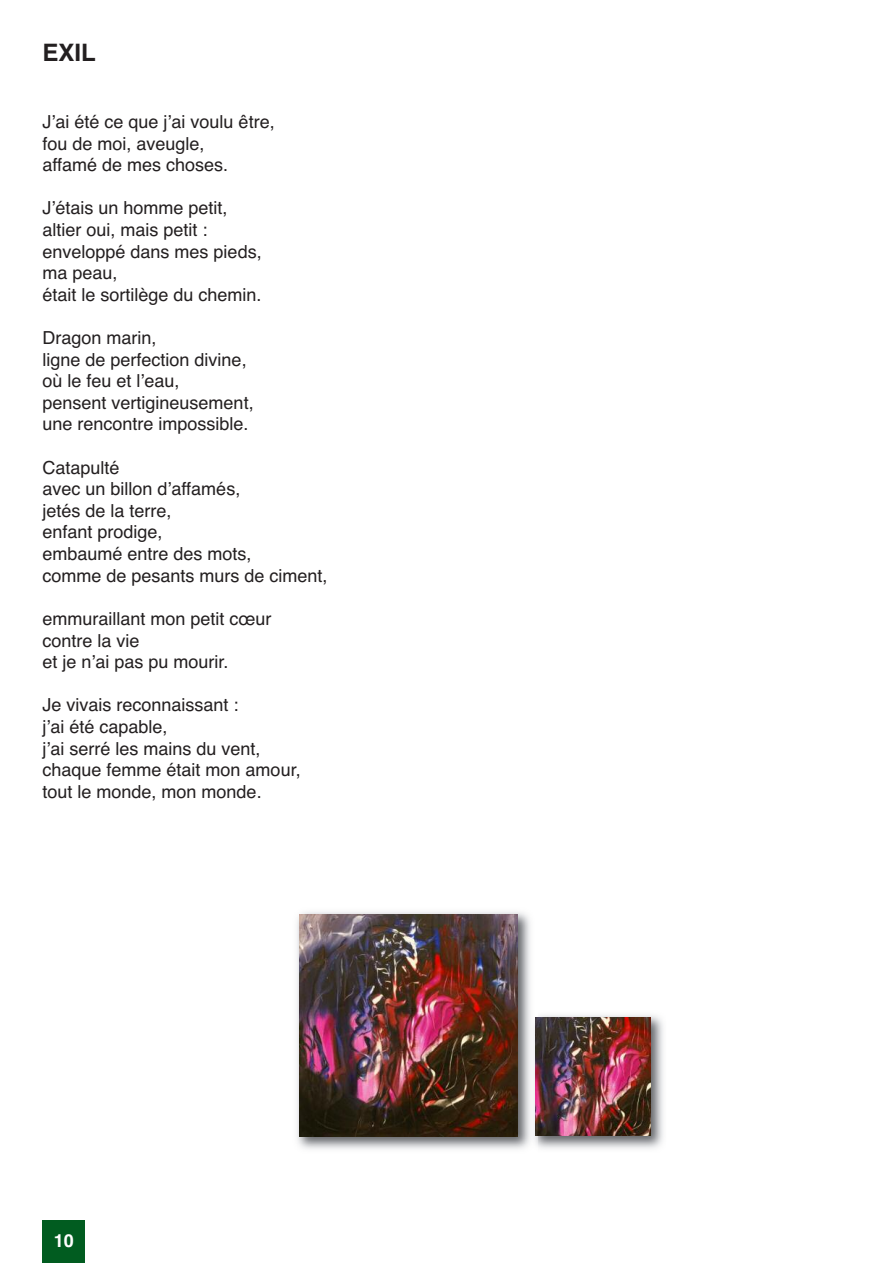
<style>
.page{position:relative;width:893px;height:1263px;background:#fff}
.page>*{position:absolute;margin:0;border:0;box-sizing:border-box;transform-origin:0 0}
.t1{font:700 24px "Helvetica";color:#231f20}
.t2{font:18px/21.6px "Helvetica";color:#231f20}
.t3{font:700 18px "Helvetica";color:#fff}
</style>
<div class="page">
<div style="left:43px;top:1221px;width:42px;height:42px;background:#015c20"></div>
<img style="left:297px;top:912px;width:234px;height:237px">
<img style="left:300px;top:914px;width:217px;height:222px">
<img style="left:528px;top:1011px;width:135px;height:138px">
<img style="left:535px;top:1017px;width:116px;height:118px">
<h1 class="t1" style="left:43px;top:38px;width:55px">EXIL</h1>
<p class="t2" style="left:43px;top:111px;width:234px">J’ai été ce que j’ai voulu être, fou de moi, aveugle,<br>affamé de mes choses.</p>
<p class="t2" style="left:43px;top:197px;width:221px">J’étais un homme petit, altier oui, mais petit : enveloppé dans mes pieds, ma peau,<br>était le sortilège du chemin.</p>
<p class="t2" style="left:43px;top:327px;width:213px">Dragon marin,<br>ligne de perfection divine, où le feu et l’eau,<br>pensent vertigineusement, une rencontre impossible.</p>
<p class="t2" style="left:43px;top:457px;width:287px">Catapulté<br>avec un billon d’affamés,<br>jetés de la terre,<br>enfant prodige,<br>embaumé entre des mots,<br>comme de pesants murs de ciment,</p>
<p class="t2" style="left:43px;top:608px;width:231px">emmuraillant mon petit cœur contre la vie<br>et je n’ai pas pu mourir.</p>
<p class="t2" style="left:43px;top:694px;width:260px">Je vivais reconnaissant :<br>j’ai été capable,<br>j’ai serré les mains du vent, chaque femme était mon amour, tout le monde, mon monde.</p>
<p class="t3" style="left:54px;top:1230px;width:22px">10</p>
</div>
